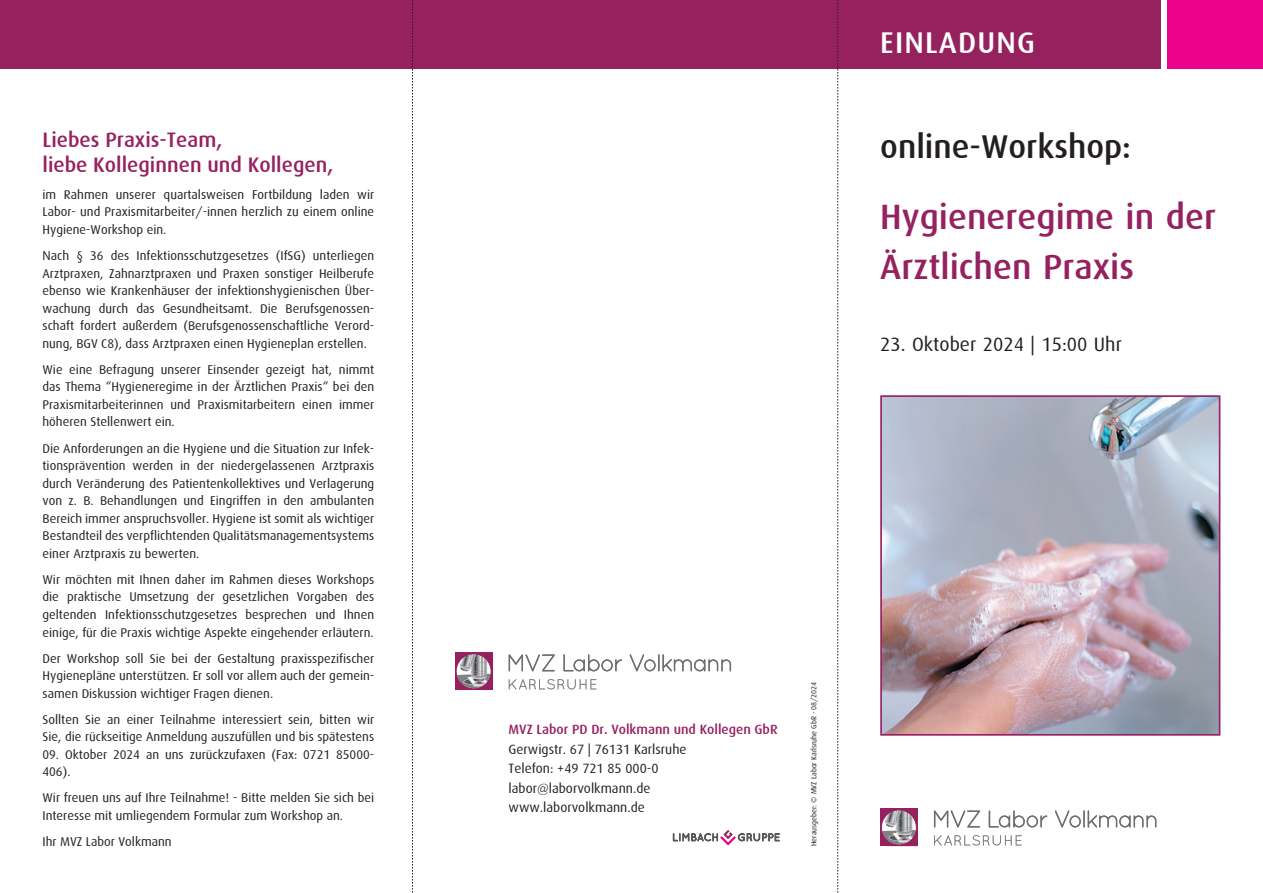
<style>
.page{position:relative;width:1263px;height:893px;background:#fff}
.page>*{position:absolute;margin:0;border:0;box-sizing:border-box;transform-origin:0 0}
.t1{font:500 35.25px/50.1px "Dax";color:#96215f}
.t2{font:500 33px "Dax";color:#231f20}
.t3{font:500 30px "Dax";letter-spacing:.04em;color:#fff}
.t4{font:500 21px/25.2px "Dax";color:#96215f}
.t5{font:19.5px "Dax";color:#231f20}
.t6{font:13.5px/19.5px "Dax";color:#231f20}
.t7{font:500 13.5px "Dax";color:#96215f}
.t8{font:12.75px/17.5px "Dax";color:#231f20;text-align:justify}
.t9{font:7.5px "Dax";color:#231f20}
</style>
<div class="page">
<div style="left:0;top:0;width:1161px;height:68px;background:#96215f"></div>
<div style="left:1167px;top:0;width:96px;height:68px;background:#ed028c"></div>
<svg style="left:673px;top:830px;width:106px;height:15px"></svg>
<img style="left:883px;top:398px;width:334px;height:335px">
<div style="left:880px;top:395px;width:340px;height:341px;border:2px solid #96215f"></div>
<svg style="left:880px;top:809px;width:37px;height:37px"></svg>
<svg style="left:934px;top:810px;width:46px;height:17px"></svg>
<svg style="left:989px;top:810px;width:58px;height:17px"></svg>
<svg style="left:1055px;top:810px;width:101px;height:17px"></svg>
<svg style="left:934px;top:835px;width:88px;height:10px"></svg>
<svg style="left:455px;top:653px;width:37px;height:37px"></svg>
<svg style="left:509px;top:654px;width:46px;height:17px"></svg>
<svg style="left:563px;top:654px;width:59px;height:17px"></svg>
<svg style="left:630px;top:654px;width:101px;height:17px"></svg>
<svg style="left:509px;top:679px;width:87px;height:10px"></svg>
<svg style="left:412px;top:0;width:1px;height:893px"></svg>
<svg style="left:837px;top:0;width:1px;height:893px"></svg>
<h3 class="t4" style="left:43px;top:127px;width:292px">Liebes Praxis-Team,<br>liebe Kolleginnen und Kollegen,</h3>
<p class="t8" style="left:43px;top:186px;width:333px">im Rahmen unserer quartalsweisen Fortbildung laden wir Labor- und Praxismitarbeiter/-innen herzlich zu einem online Hygiene-Workshop ein.</p>
<p class="t8" style="left:43px;top:247px;width:333px">Nach § 36 des Infektionsschutzgesetzes (IfSG) unterliegen Arztpraxen, Zahnarztpraxen und Praxen sonstiger Heilberufe ebenso wie Krankenhäuser der infektionshygienischen Über&shy;wachung durch das Gesundheitsamt. Die Berufsgenossen&shy;schaft fordert außerdem (Berufsgenossenschaftliche Verord&shy;nung, BGV C8), dass Arztpraxen einen Hygieneplan erstellen.</p>
<p class="t8" style="left:43px;top:361px;width:333px">Wie eine Befragung unserer Einsender gezeigt hat, nimmt das Thema “Hygieneregime in der Ärztlichen Praxis“ bei den Praxismitarbeiterinnen und Praxismitarbeitern einen immer höheren Stellenwert ein.</p>
<p class="t8" style="left:43px;top:439px;width:333px">Die Anforderungen an die Hygiene und die Situation zur Infek&shy;tionsprävention werden in der niedergelassenen Arztpraxis durch Veränderung des Patientenkollektives und Verlagerung von z. B. Behandlungen und Eingriffen in den ambulanten Bereich immer anspruchsvoller. Hygiene ist somit als wichtiger Bestandteil des verpflichtenden Qualitätsmanagementsystems einer Arztpraxis zu bewerten.</p>
<p class="t8" style="left:43px;top:571px;width:333px">Wir möchten mit Ihnen daher im Rahmen dieses Workshops die praktische Umsetzung der gesetzlichen Vorgaben des geltenden Infektionsschutzgesetzes besprechen und Ihnen einige, für die Praxis wichtige Aspekte eingehender erläutern.</p>
<p class="t8" style="left:43px;top:649px;width:333px">Der Workshop soll Sie bei der Gestaltung praxisspezifischer Hygienepläne unterstützen. Er soll vor allem auch der gemein&shy;samen Diskussion wichtiger Fragen dienen.</p>
<p class="t8" style="left:43px;top:711px;width:333px">Sollten Sie an einer Teilnahme interessiert sein, bitten wir<br>Sie, die rückseitige Anmeldung auszufüllen und bis spätestens</p>
<p class="t8" style="left:43px;top:746px;width:333px">09. Oktober 2024 an uns zurückzufaxen (Fax: 0721 85000-<br>406).</p>
<p class="t8" style="left:43px;top:789px;width:333px">Wir freuen uns auf Ihre Teilnahme! - Bitte melden Sie sich bei<br>Interesse mit umliegendem Formular zum Workshop an.</p>
<p class="t8" style="left:43px;top:833px;width:131px">Ihr MVZ Labor Volkmann</p>
<h3 class="t3" style="left:880px;top:26px;width:157px">EINLADUNG</h3>
<h2 class="t2" style="left:880px;top:128px;width:252px">online-Workshop:</h2>
<h1 class="t1" style="left:880px;top:192px;width:337px">Hygieneregime in der<br>Ärztlichen Praxis</h1>
<h3 class="t5" style="left:880px;top:334px;width:243px">23. Oktober 2024 | 15:00 Uhr</h3>
<p class="t7" style="left:509px;top:722px;width:271px">MVZ Labor PD Dr. Volkmann und Kollegen GbR</p>
<p class="t6" style="left:509px;top:739px;width:179px">Gerwigstr. 67 | 76131 Karlsruhe<br>Telefon: +49 721 85 000-0 labor@laborvolkmann.de www.laborvolkmann.de</p>
<p class="t9" style="left:810px;top:846px;width:166px;rotate:-90deg">Herausgeber: © MVZ Labor Karlsruhe GbR - 08/2024</p>
</div>
